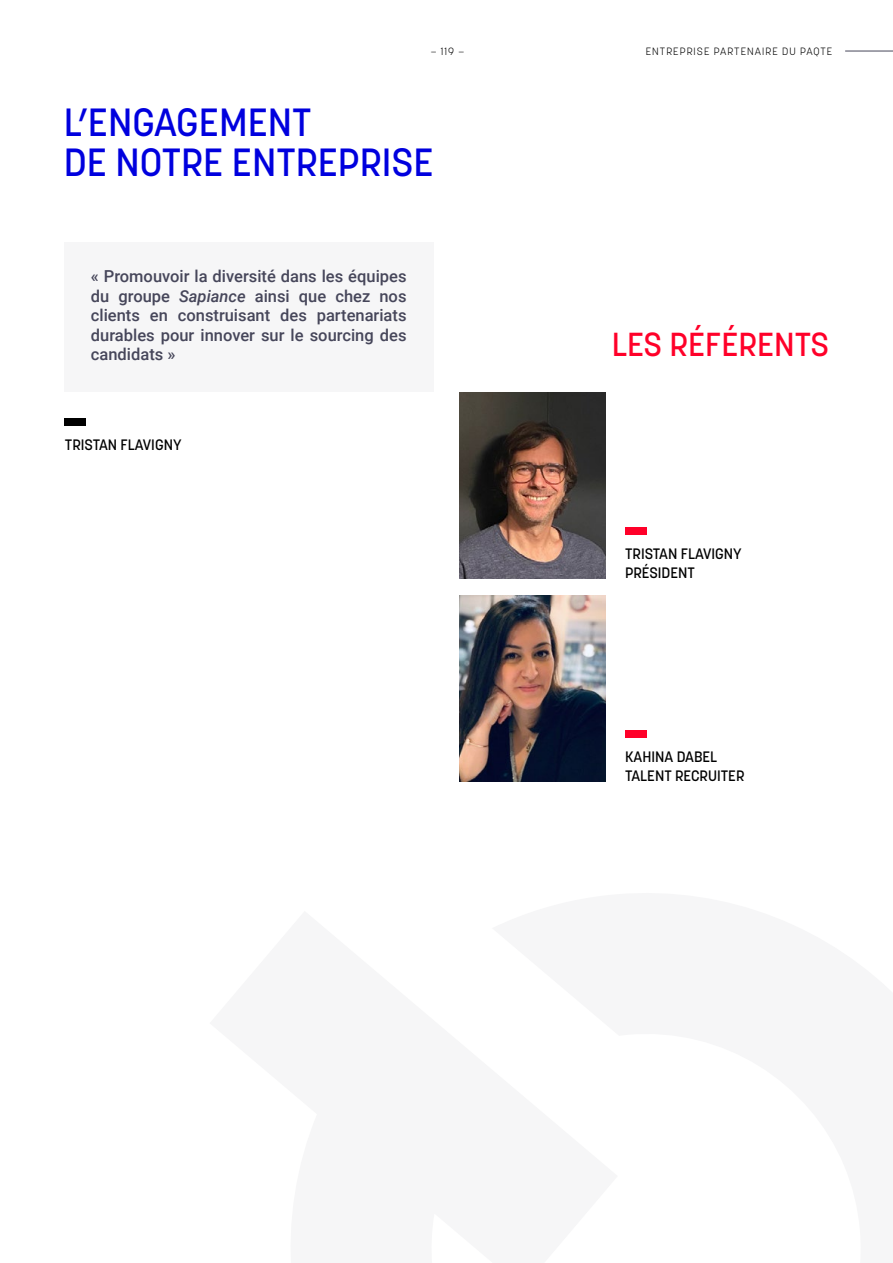
<style>
.page{position:relative;width:893px;height:1263px;background:#fff}
.page>*{position:absolute;margin:0;border:0;box-sizing:border-box;transform-origin:0 0}
.t1{font:500 39px/40.5px "Korolev";color:#0000de}
.t2{font:500 33px "Korolev";color:#ff0029}
.t3{font:500 16.5px/19.5px "Roboto";color:#46465a;text-align:justify}
.t4{font:500 15px/19.5px "Korolev";color:#000}
.t5{font:300 10.5px "Korolev";letter-spacing:.1em;color:#000}
.s1{font-style:italic}
</style>
<div class="page">
<hr style="left:845px;top:51px;width:48px;height:1px;background:#46465a">
<div style="left:64px;top:243px;width:370px;height:149px;background:#f6f6f7"></div>
<div style="left:625px;top:528px;width:21px;height:7px;background:#ff0029"></div>
<img style="left:459px;top:392px;width:147px;height:187px">
<div style="left:65px;top:419px;width:21px;height:7px;background:#000"></div>
<div style="left:625px;top:731px;width:21px;height:7px;background:#ff0029"></div>
<img style="left:459px;top:595px;width:147px;height:187px">
<p class="t5" style="left:431px;top:44px;width:35px">— 119 —</p>
<p class="t5" style="left:646px;top:44px;width:188px">ENTREPRISE PARTENAIRE DU PAQTE</p>
<h1 class="t1" style="left:64px;top:102px;width:371px">L’ENGAGEMENT<br>DE NOTRE ENTREPRISE</h1>
<p class="t3" style="left:91px;top:266px;width:317px">« Promouvoir la diversité dans les équipes du groupe <span class="s1">Sapiance</span> ainsi que chez nos clients en construisant des partenariats durables pour innover sur le sourcing des candidats »</p>
<p class="t4" style="left:65px;top:435px;width:118px">TRISTAN FLAVIGNY</p>
<h2 class="t2" style="left:612px;top:323px;width:219px">LES RÉFÉRENTS</h2>
<p class="t4" style="left:625px;top:544px;width:118px">TRISTAN FLAVIGNY<br>PRÉSIDENT</p>
<p class="t4" style="left:625px;top:747px;width:121px">KAHINA DABEL<br>TALENT RECRUITER</p>
</div>
